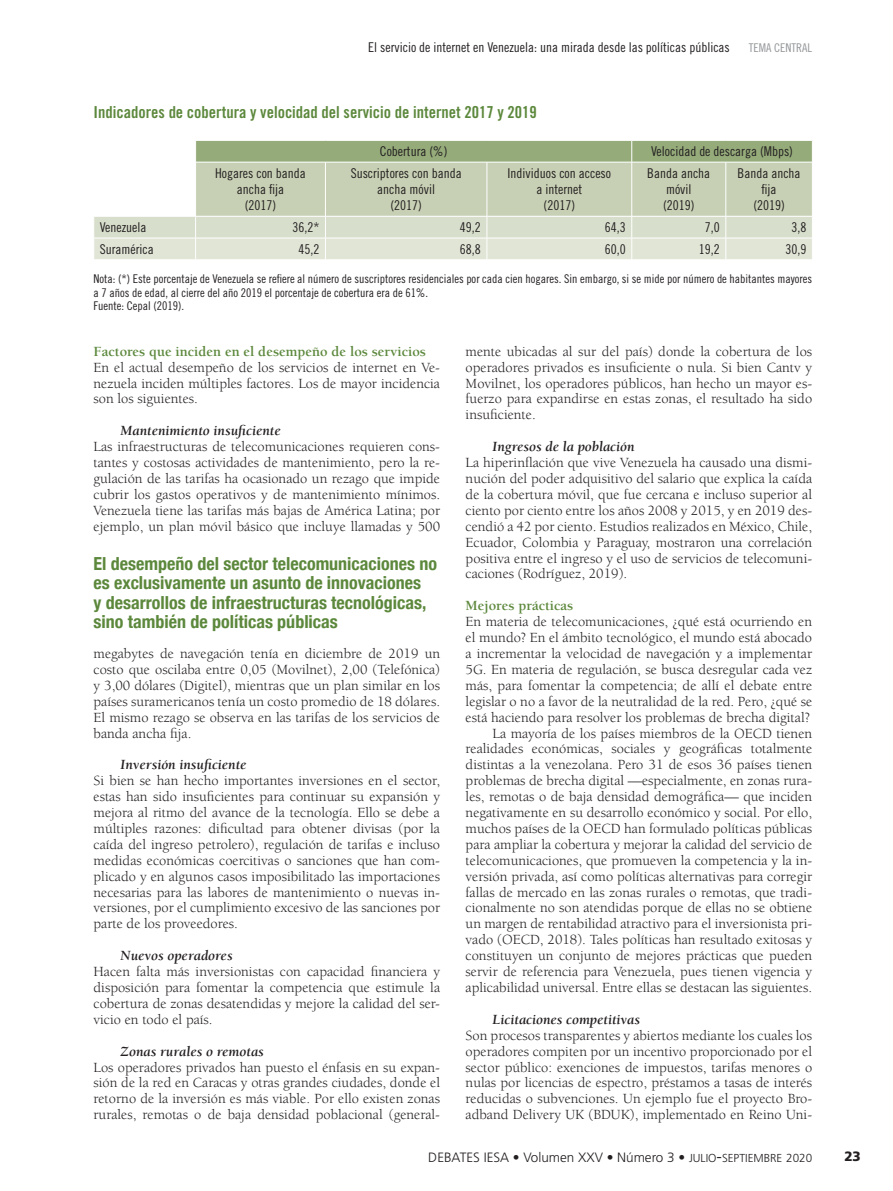
<style>
.page{position:relative;width:893px;height:1191px;background:#fff}
.page>*{position:absolute;margin:0;border:0;box-sizing:border-box;transform-origin:0 0}
.t1{font:700 condensed 18px/19.5px "Helvetica Neue";color:#5c883c}
.t2{font:16.5px "Trade Gothic LT Std Bd Cn 20";color:#5c883c}
.t3{font:14.4px/15.9px "Berkeley Std";color:#231f20;text-align:justify}
.Heading_2{font:italic 700 14.4px "Berkeley Std";color:#231f20}
.Heading_1{font:700 14.4px "Berkeley Std";color:#5c883c}
.t4{font:13.5px/16.2px "Trade Gothic LT Std Cn 18";color:#231f20;text-align:center}
.t5{font:300 13.5px "Frutiger";color:#231f20}
.t6{font:900 13.5px "Frutiger";color:#231f20}
.t7{font:12px/13.5px "Trade Gothic LT Std Cn 18";color:#231f20}
.t8{font:12px "Trade Gothic LT Std Cn 18";color:#939598}
.s1{font-size:11.55px}
.s2{font-size:16.5px}
.s3{font-size:11.7px}
</style>
<div class="page">
<svg style="left:94px;top:140px;width:719px;height:119px"></svg>
<p class="t4" style="left:368px;top:39px;width:363px">El servicio de internet en Venezuela: una mirada desde las políticas públicas</p>
<p class="t8" style="left:749px;top:41px;width:65px">TEMA CENTRAL</p>
<p class="t2" style="left:94px;top:102px;width:445px">Indicadores de cobertura y velocidad del servicio de internet 2017 y 2019</p>
<p class="t4" style="left:380px;top:143px;width:69px">Cobertura (%)</p>
<p class="t4" style="left:651px;top:143px;width:143px">Velocidad de descarga (Mbps)</p>
<p class="t4" style="left:215px;top:165px;width:92px">Hogares con banda ancha fija</p>
<p class="t4" style="left:245px;top:197px;width:33px">(2017)</p>
<p class="t4" style="left:351px;top:165px;width:112px">Suscriptores con banda</p>
<p class="t4" style="left:377px;top:181px;width:59px">ancha móvil</p>
<p class="t4" style="left:390px;top:197px;width:33px">(2017)</p>
<p class="t4" style="left:508px;top:165px;width:105px">Individuos con acceso</p>
<p class="t4" style="left:536px;top:181px;width:47px">a internet</p>
<p class="t4" style="left:544px;top:197px;width:33px">(2017)</p>
<p class="t4" style="left:647px;top:165px;width:64px">Banda ancha móvil</p>
<p class="t4" style="left:663px;top:197px;width:33px">(2019)</p>
<p class="t4" style="left:738px;top:165px;width:64px">Banda ancha fija</p>
<p class="t4" style="left:753px;top:197px;width:33px">(2019)</p>
<p class="t4" style="left:100px;top:219px;width:48px">Venezuela</p>
<p class="t4" style="left:292px;top:219px;width:28px">36,2*</p>
<p class="t4" style="left:460px;top:219px;width:22px">49,2</p>
<p class="t4" style="left:605px;top:219px;width:22px">64,3</p>
<p class="t4" style="left:705px;top:219px;width:16px">7,0</p>
<p class="t4" style="left:791px;top:219px;width:16px">3,8</p>
<p class="t4" style="left:100px;top:241px;width:55px">Suramérica</p>
<p class="t4" style="left:298px;top:241px;width:22px">45,2</p>
<p class="t4" style="left:460px;top:241px;width:22px">68,8</p>
<p class="t4" style="left:605px;top:241px;width:22px">60,0</p>
<p class="t4" style="left:699px;top:241px;width:22px">19,2</p>
<p class="t4" style="left:785px;top:241px;width:22px">30,9</p>
<p class="t7" style="left:94px;top:272px;width:720px">Nota: (*) Este porcentaje de Venezuela se refiere al número de suscriptores residenciales por cada cien hogares. Sin embargo, si se mide por número de habitantes mayores a 7 años de edad, al cierre del año 2019 el porcentaje de cobertura era de 61%.</p>
<p class="t7" style="left:94px;top:299px;width:92px">Fuente: Cepal (2019).</p>
<p class="Heading_1" style="left:94px;top:343px;width:334px">Factores que inciden en el desempeño de los servicios</p>
<p class="t3" style="left:94px;top:359px;width:348px">En el actual desempeño de los servicios de internet en Ve&shy;nezuela inciden múltiples factores. Los de mayor incidencia son los siguientes.</p>
<p class="Heading_2" style="left:121px;top:423px;width:162px">Mantenimiento insuficiente</p>
<p class="t3" style="left:94px;top:439px;width:348px">Las infraestructuras de telecomunicaciones requieren cons&shy;tantes y costosas actividades de mantenimiento, pero la re&shy;gulación de las tarifas ha ocasionado un rezago que impide cubrir los gastos operativos y de mantenimiento mínimos.<br>Venezuela tiene las tarifas más bajas de América Latina; por ejemplo, un plan móvil básico que incluye llamadas y 500</p>
<p class="t1" style="left:94px;top:552px;width:345px">El desempeño del sector telecomunicaciones no es exclusivamente un asunto de innovaciones<br>y desarrollos de infraestructuras tecnológicas, sino también de políticas públicas</p>
<p class="t3" style="left:94px;top:645px;width:348px">megabytes de navegación tenía en diciembre de 2019 un costo que oscilaba entre 0,05 (Movilnet), 2,00 (Telefónica) y 3,00 dólares (Digitel), mientras que un plan similar en los países suramericanos tenía un costo promedio de 18 dólares.<br>El mismo rezago se observa en las tarifas de los servicios de banda ancha fija.</p>
<p class="Heading_2" style="left:121px;top:757px;width:128px">Inversión insuficiente</p>
<p class="t3" style="left:94px;top:773px;width:348px">Si bien se han hecho importantes inversiones en el sector, estas han sido insuficientes para continuar su expansión y mejora al ritmo del avance de la tecnología. Ello se debe a múltiples razones: dificultad para obtener divisas (por la caída del ingreso petrolero), regulación de tarifas e incluso medidas económicas coercitivas o sanciones que han com&shy;plicado y en algunos casos imposibilitado las importaciones necesarias para las labores de mantenimiento o nuevas in&shy;versiones, por el cumplimiento excesivo de las sanciones por parte de los proveedores.</p>
<p class="Heading_2" style="left:121px;top:948px;width:114px">Nuevos operadores</p>
<p class="t3" style="left:94px;top:963px;width:348px">Hacen falta más inversionistas con capacidad financiera y disposición para fomentar la competencia que estimule la cobertura de zonas desatendidas y mejore la calidad del ser&shy;vicio en todo el país.</p>
<p class="Heading_2" style="left:121px;top:1043px;width:145px">Zonas rurales o remotas</p>
<p class="t3" style="left:94px;top:1059px;width:348px">Los operadores privados han puesto el énfasis en su expan&shy;sión de la red en Caracas y otras grandes ciudades, donde el retorno de la inversión es más viable. Por ello existen zonas rurales, remotas o de baja densidad poblacional (general-</p>
<p class="t3" style="left:466px;top:343px;width:348px">mente ubicadas al sur del país) donde la cobertura de los operadores privados es insuficiente o nula. Si bien Cantv y Movilnet, los operadores públicos, han hecho un mayor es&shy;fuerzo para expandirse en estas zonas, el resultado ha sido insuficiente.</p>
<p class="Heading_2" style="left:493px;top:439px;width:143px">Ingresos de la población</p>
<p class="t3" style="left:466px;top:455px;width:348px">La hiperinflación que vive Venezuela ha causado una dismi&shy;nución del poder adquisitivo del salario que explica la caída de la cobertura móvil, que fue cercana e incluso superior al ciento por ciento entre los años 2008 y 2015, y en 2019 des&shy;cendió a 42 por ciento. Estudios realizados en México, Chile, Ecuador, Colombia y Paraguay, mostraron una correlación positiva entre el ingreso y el uso de servicios de telecomuni&shy;caciones (Rodríguez, 2019).</p>
<p class="Heading_1" style="left:466px;top:598px;width:109px">Mejores prácticas</p>
<p class="t3" style="left:466px;top:614px;width:348px">En materia de telecomunicaciones, ¿qué está ocurriendo en el mundo? En el ámbito tecnológico, el mundo está abocado a incrementar la velocidad de navegación y a implementar 5G. En materia de regulación, se busca desregular cada vez más, para fomentar la competencia; de allí el debate entre legislar o no a favor de la neutralidad de la red. Pero, ¿qué se está haciendo para resolver los problemas de brecha digital?</p>
<p class="t3" style="left:466px;top:725px;width:348px;text-indent:27px">La mayoría de los países miembros de la OECD tienen realidades económicas, sociales y geográficas totalmente distintas a la venezolana. Pero 31 de esos 36 países tienen problemas de brecha digital —especialmente, en zonas rura&shy;les, remotas o de baja densidad demográfica— que inciden negativamente en su desarrollo económico y social. Por ello, muchos países de la OECD han formulado políticas públicas para ampliar la cobertura y mejorar la calidad del servicio de telecomunicaciones, que promueven la competencia y la in&shy;versión privada, así como políticas alternativas para corregir fallas de mercado en las zonas rurales o remotas, que tradi&shy;cionalmente no son atendidas porque de ellas no se obtiene un margen de rentabilidad atractivo para el inversionista pri&shy;vado (OECD, 2018). Tales políticas han resultado exitosas y constituyen un conjunto de mejores prácticas que pueden servir de referencia para Venezuela, pues tienen vigencia y aplicabilidad universal. Entre ellas se destacan las siguientes.</p>
<p class="Heading_2" style="left:493px;top:1011px;width:149px">Licitaciones competitivas</p>
<p class="t3" style="left:466px;top:1027px;width:348px">Son procesos transparentes y abiertos mediante los cuales los operadores compiten por un incentivo proporcionado por el sector público: exenciones de impuestos, tarifas menores o nulas por licencias de espectro, préstamos a tasas de interés reducidas o subvenciones. Un ejemplo fue el proyecto Bro&shy;adband Delivery UK (BDUK), implementado en Reino Uni-</p>
<p class="t5" style="left:428px;top:1150px;width:385px">DEBATES IESA • Volumen XXV • Número 3 • <span class="s1">JULIO</span><span class="s2">-</span><span class="s1">SEPTIEMBRE</span> <span class="s3">2020</span></p>
<p class="t6" style="left:844px;top:1148px;width:18px">23</p>
</div>
